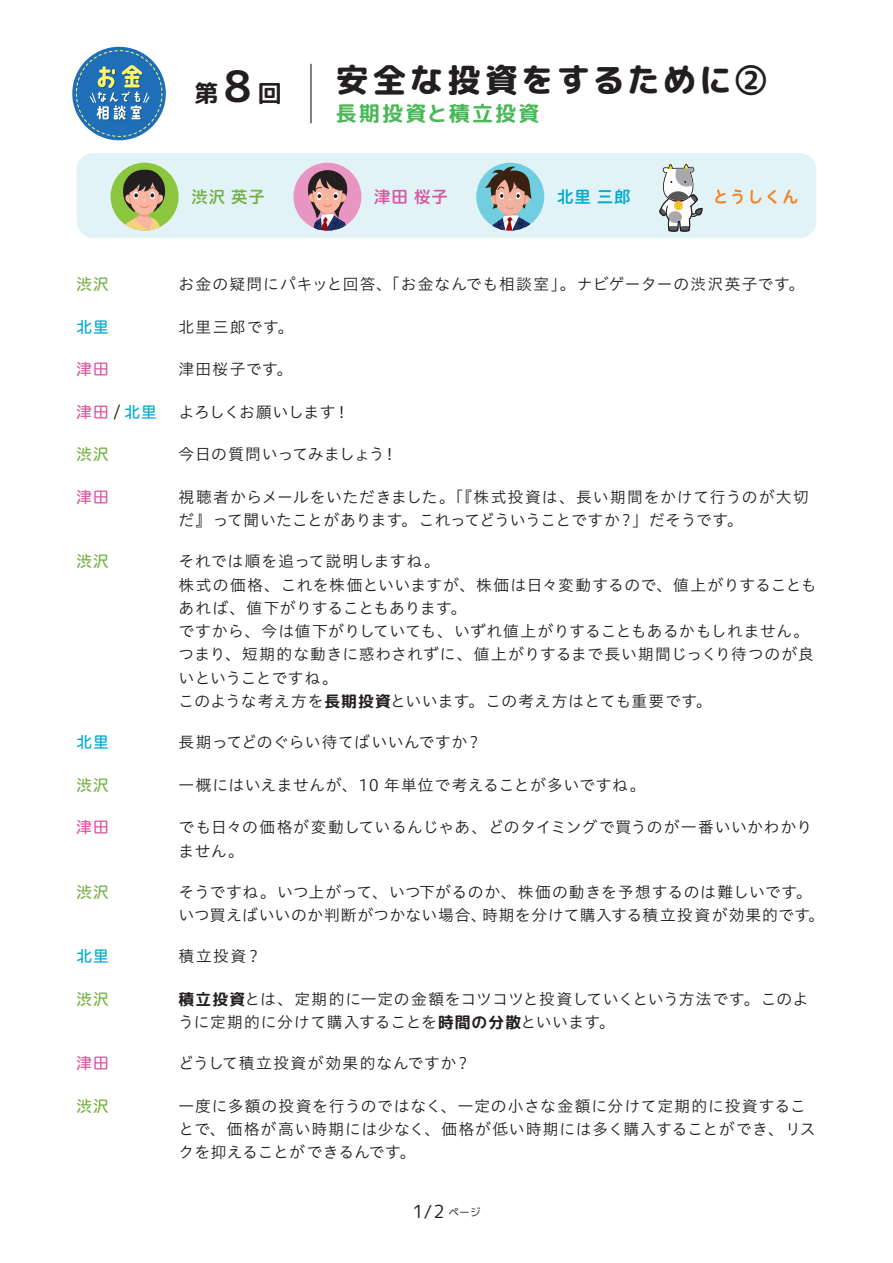
<style>
.page{position:relative;width:893px;height:1263px;background:#fff}
.page>*{position:absolute;margin:0;border:0;box-sizing:border-box;transform-origin:0 0}
.t1{font:33px "rounded mplus 1 c heavy";letter-spacing:.095em;color:#231f20}
.t2{font:24px "rounded mplus 1 c bold";color:#231f20}
.t3{font:21px "rounded mplus 1 c bold";letter-spacing:.105em;color:#49b857}
.t4{font:18px "rounded mplus 1 c regular";color:#231f20}
.t5{font:16.5px "Hiragino UD Sans R Std N W6";letter-spacing:.05em;color:#f58220}
.t6{font:16.5px "Hiragino UD Sans R Std N W6";color:#75b042}
.t7{font:16.5px "Hiragino UD Sans R Std N W6";color:#d957a0}
.t8{font:16.5px "Hiragino UD Sans R Std N W6";color:#00abcd}
.t9{font:15.75px/23.2px "Hiragino UD Sans Std N W3";letter-spacing:.035em;color:#231f20}
.t10{font:15.75px "Hiragino UD Sans Std N W3";letter-spacing:.065em;color:#231f20}
.t11{font:15.75px "Hiragino UD Sans Std N W3";letter-spacing:.06em;color:#231f20}
.t12{font:15.75px "Hiragino UD Sans R Std N W5";letter-spacing:.05em;color:#75b042}
.t13{font:15.75px "Hiragino UD Sans R Std N W5";letter-spacing:.05em;color:#d957a0}
.t14{font:15.75px "Hiragino UD Sans Std N W3";letter-spacing:-.015em;color:#231f20}
.t15{font:15.75px "Hiragino UD Sans R Std N W5";color:#00abcd}
.s1{font-size:43.2px}
.s2{color:#231f20}
.s3{color:#00abcd}
.s4{font-family:"rounded mplus 1 c bold"}
</style>
<div class="page">
<div style="left:77px;top:153px;width:739px;height:85px;background:#e2f3f8;border-radius:17px"></div>
<div style="left:111px;top:163px;width:68px;height:68px;background:#8bc63e;border-radius:50%"></div>
<svg style="left:111px;top:167px;width:63px;height:64px"></svg>
<div style="left:72px;top:47px;width:94px;height:93px;background:#1f6fb8;border-radius:50%"></div>
<svg style="left:76px;top:50px;width:86px;height:87px"></svg>
<div style="left:476px;top:163px;width:68px;height:68px;background:#71cee1;border-radius:50%"></div>
<svg style="left:483px;top:166px;width:61px;height:65px"></svg>
<svg style="left:659px;top:164px;width:44px;height:68px"></svg>
<div style="left:668px;top:211px;width:14px;height:12px;background:#a8a9ad;border-radius:50%"></div>
<div style="left:293px;top:163px;width:68px;height:68px;background:#e896c1;border-radius:50%"></div>
<svg style="left:305px;top:170px;width:54px;height:61px"></svg>
<hr style="left:310px;top:64px;width:2px;height:59px;background:#231f20">
<h2 class="t2" style="left:194px;top:76px;width:89px">第<span class="s1">8</span>回</h2>
<p class="t6" style="left:191px;top:184px;width:75px">渋沢 英子</p>
<h1 class="t1" style="left:336px;top:56px;width:433px">安全な投資をするために②</h1>
<h3 class="t3" style="left:336px;top:98px;width:205px">長期投資と積立投資</h3>
<p class="t7" style="left:374px;top:184px;width:75px">津田 桜子</p>
<p class="t8" style="left:557px;top:184px;width:75px">北里 三郎</p>
<p class="t5" style="left:712px;top:184px;width:87px">とうしくん</p>
<p class="t12" style="left:77px;top:272px;width:34px">渋沢</p>
<p class="t10" style="left:179px;top:272px;width:627px">お金の疑問にパキッと回答、「お金なんでも相談室」。ナビゲーターの渋沢英子です。</p>
<p class="t15" style="left:77px;top:315px;width:34px">北里</p>
<p class="t9" style="left:179px;top:314px;width:116px">北里三郎です。</p>
<p class="t13" style="left:77px;top:357px;width:34px">津田</p>
<p class="t9" style="left:179px;top:357px;width:116px">津田桜子です。</p>
<p class="t13" style="left:77px;top:400px;width:82px">津田 <span class="s2">/</span><span class="s3">北里</span></p>
<p class="t14" style="left:179px;top:400px;width:173px">よろしくお願いします！</p>
<p class="t12" style="left:77px;top:442px;width:34px">渋沢</p>
<p class="t9" style="left:179px;top:442px;width:221px">今日の質問いってみましょう！</p>
<p class="t13" style="left:77px;top:485px;width:34px">津田</p>
<p class="t9" style="left:179px;top:484px;width:632px">視聴者からメールをいただきました。「『株式投資は、長い期間をかけて行うのが大切だ』って聞いたことがあります。これってどういうことですか？」だそうです。</p>
<p class="t12" style="left:77px;top:550px;width:34px">渋沢</p>
<p class="t9" style="left:179px;top:549px;width:639px">それでは順を追って説明しますね。<br>株式の価格、これを株価といいますが、株価は日々変動するので、値上がりすることもあれば、値下がりすることもあります。<br>ですから、今は値下がりしていても、いずれ値上がりすることもあるかもしれません。つまり、短期的な動きに惑わされずに、値上がりするまで長い期間じっくり待つのが良いということですね。<br>このような考え方を<span class="s4">長期投資</span>といいます。この考え方はとても重要です。</p>
<p class="t15" style="left:77px;top:730px;width:34px">北里</p>
<p class="t9" style="left:179px;top:730px;width:304px">長期ってどのぐらい待てばいいんですか？</p>
<p class="t12" style="left:77px;top:773px;width:34px">渋沢</p>
<p class="t9" style="left:179px;top:772px;width:468px">一概にはいえませんが、10 年単位で考えることが多いですね。</p>
<p class="t13" style="left:77px;top:815px;width:34px">津田</p>
<p class="t9" style="left:179px;top:815px;width:635px">でも日々の価格が変動しているんじゃあ、どのタイミングで買うのが一番いいかわかりません。</p>
<p class="t12" style="left:77px;top:880px;width:34px">渋沢</p>
<p class="t9" style="left:179px;top:879px;width:647px">そうですね。いつ上がって、いつ下がるのか、株価の動きを予想するのは難しいです。いつ買えばいいのか判断がつかない場合、時期を分けて購入する積立投資が効果的です。</p>
<p class="t15" style="left:77px;top:944px;width:34px">北里</p>
<p class="t9" style="left:179px;top:944px;width:101px">積立投資？　</p>
<p class="t12" style="left:77px;top:987px;width:34px">渋沢</p>
<p class="t9" style="left:179px;top:986px;width:631px"><span class="s4">積立投資</span>とは、定期的に一定の金額をコツコツと投資していくという方法です。このように定期的に分けて購入することを<span class="s4">時間の分散</span>といいます。</p>
<p class="t13" style="left:77px;top:1051px;width:34px">津田</p>
<p class="t11" style="left:179px;top:1051px;width:293px">どうして積立投資が効果的なんですか？</p>
<p class="t12" style="left:77px;top:1094px;width:34px">渋沢</p>
<p class="t9" style="left:179px;top:1093px;width:638px">一度に多額の投資を行うのではなく、一定の小さな金額に分けて定期的に投資することで、価格が高い時期には少なく、価格が低い時期には多く購入することができ、リスクを抑えることができるんです。</p>
<p class="t4" style="left:412px;top:1199px;width:70px">1/2 <sup>ページ</sup></p>
</div>
